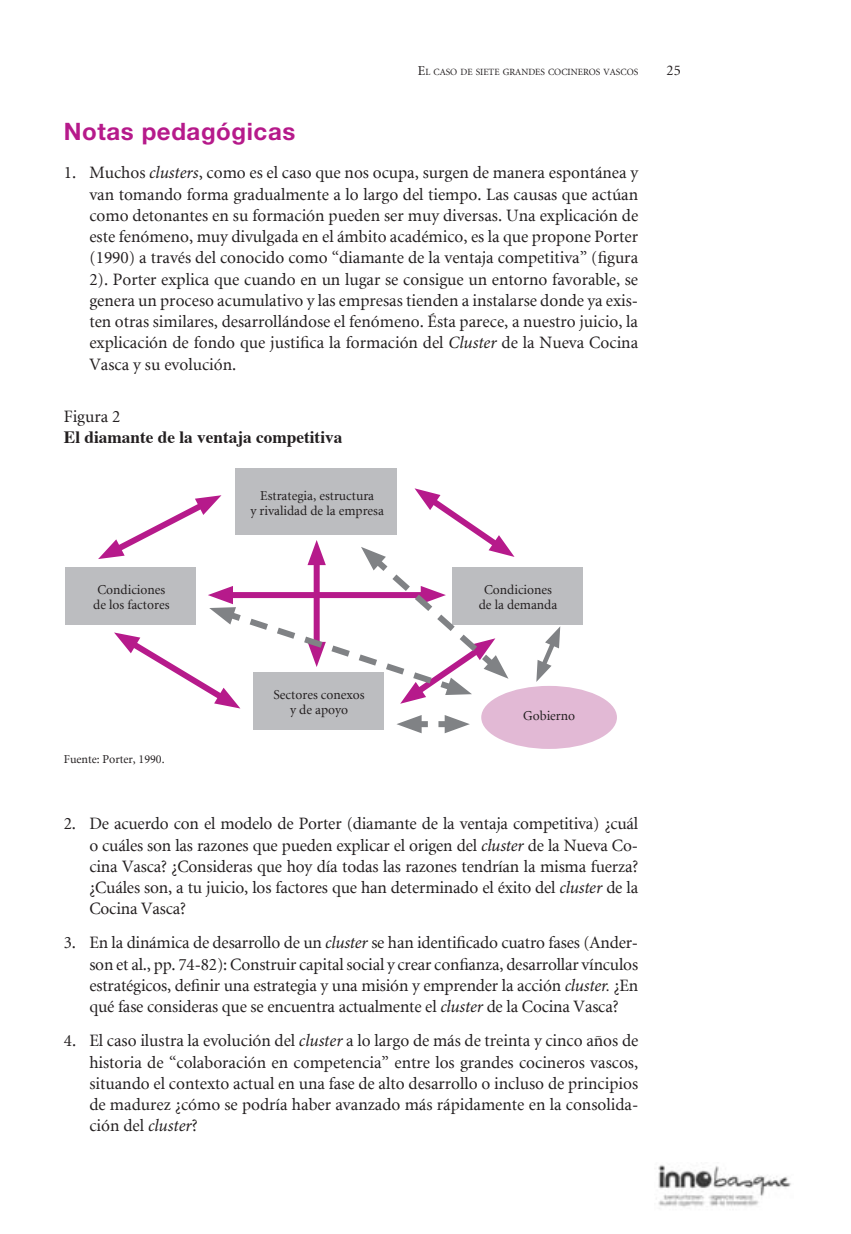
<style>
.page{position:relative;width:851px;height:1234px;background:#fff}
.page>*{position:absolute;margin:0;border:0;box-sizing:border-box;transform-origin:0 0}
.t1{font:700 24px "Helvetica Neue";letter-spacing:.025em;color:#b61a8b}
.t2{font:17.25px/21.3px "Minion";color:#231f20;text-align:justify}
.t3{font:700 17.25px "Times";color:#231f20}
.t4{font:14.7px "Minion";color:#231f20}
.t5{font:13.5px/15px "Minion";color:#231f20;text-align:center}
.t6{font:12px "Minion";color:#231f20}
.t7{font:9.45px "Minion";color:#231f20}
.s1{font-size:13.5px}
.s2{font-family:"Minion Pro";font-style:italic}
</style>
<div class="page">
<img style="left:658px;top:1165px;width:133px;height:42px">
<div style="left:235px;top:468px;width:162px;height:67px;background:#bcbdc0"></div>
<div style="left:65px;top:567px;width:131px;height:57px;background:#bcbdc0"></div>
<div style="left:451px;top:567px;width:131px;height:57px;background:#bcbdc0"></div>
<div style="left:481px;top:685px;width:136px;height:63px;background:#e2b9d5;border-radius:50%"></div>
<svg style="left:98px;top:488px;width:416px;height:245px"></svg>
<svg style="left:536px;top:626px;width:25px;height:55px"></svg>
<p class="t7" style="left:418px;top:68px;width:222px"><span class="s1">E</span>L CASO DE SIETE GRANDES COCINEROS VASCOS</p>
<p class="t4" style="left:666px;top:63px;width:16px">25</p>
<h1 class="t1" style="left:64px;top:117px;width:233px">Notas pedagógicas</h1>
<p class="t2" style="left:89px;top:163px;width:550px;text-indent:-26px">1. Muchos <span class="s2">clusters</span>, como es el caso que nos ocupa, surgen de manera espontánea y van tomando forma gradualmente a lo largo del tiempo. Las causas que actúan como detonantes en su formación pueden ser muy diversas. Una explicación de este fenómeno, muy divulgada en el ámbito académico, es la que propone Porter (1990) a través del conocido como “diamante de la ventaja competitiva” (figura 2). Porter explica que cuando en un lugar se consigue un entorno favorable, se genera un proceso acumulativo y las empresas tienden a instalarse donde ya exis&shy;ten otras similares, desarrollándose el fenómeno. Ésta parece, a nuestro juicio, la explicación de fondo que justifica la formación del <span class="s2">Cluster</span> de la Nueva Cocina Vasca y su evolución.</p>
<p class="t2" style="left:64px;top:406px;width:58px">Figura 2</p>
<p class="t3" style="left:64px;top:421px;width:280px">El diamante de la ventaja competitiva</p>
<p class="t5" style="left:250px;top:488px;width:135px">Estrategia, estructura<br>y rivalidad de la empresa</p>
<p class="t5" style="left:93px;top:582px;width:78px">Condiciones de los factores</p>
<p class="t5" style="left:478px;top:582px;width:80px">Condiciones de la demanda</p>
<p class="t6" style="left:64px;top:753px;width:102px">Fuente: Porter, 1990.</p>
<p class="t5" style="left:273px;top:687px;width:93px">Sectores conexos y de apoyo</p>
<p class="t5" style="left:523px;top:708px;width:53px">Gobierno</p>
<p class="t2" style="left:89px;top:813px;width:550px;text-indent:-26px">2. De acuerdo con el modelo de Porter (diamante de la ventaja competitiva) ¿cuál o cuáles son las razones que pueden explicar el origen del <span class="s2">cluster</span> de la Nueva Co&shy;cina Vasca? ¿Consideras que hoy día todas las razones tendrían la misma fuerza? ¿Cuáles son, a tu juicio, los factores que han determinado el éxito del <span class="s2">cluster</span> de la Cocina Vasca?</p>
<p class="t2" style="left:89px;top:932px;width:550px;text-indent:-26px">3. En la dinámica de desarrollo de un <span class="s2">cluster</span> se han identificado cuatro fases (Ander&shy;son et al., pp. 74-82): Construir capital social y crear confianza, desarrollar vínculos estratégicos, definir una estrategia y una misión y emprender la acción <span class="s2">cluster.</span> ¿En qué fase consideras que se encuentra actualmente el <span class="s2">cluster</span> de la Cocina Vasca?</p>
<p class="t2" style="left:89px;top:1030px;width:550px;text-indent:-26px">4. El caso ilustra la evolución del <span class="s2">cluster</span> a lo largo de más de treinta y cinco años de historia de “colaboración en competencia” entre los grandes cocineros vascos, situando el contexto actual en una fase de alto desarrollo o incluso de principios de madurez ¿cómo se podría haber avanzado más rápidamente en la consolida&shy;ción del <span class="s2">cluster</span>?</p>
</div>
